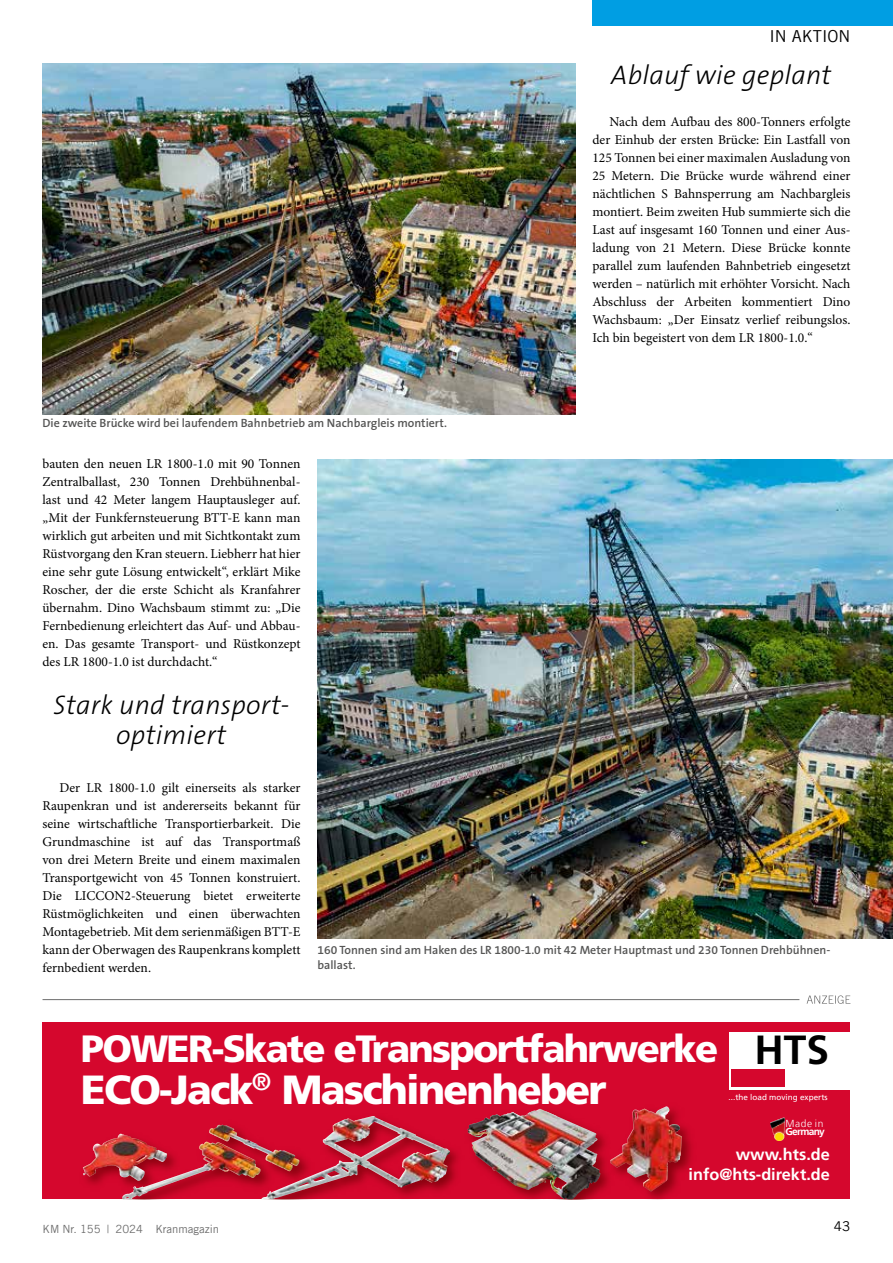
<style>
.page{position:relative;width:893px;height:1263px;background:#fff}
.page>*{position:absolute;margin:0;border:0;box-sizing:border-box;transform-origin:0 0}
.t1{font:900 40.65px "Frutiger LT Pro";letter-spacing:-.045em;color:#fff}
.t2{font:700 40.65px "Frutiger LT Pro";color:#000}
.t3{font:900 37.95px "Frutiger LT Pro";letter-spacing:-.045em;color:#fff}
.t4{font:italic 300 27px/30px "The Sans B W3";letter-spacing:.01em;color:#000;text-align:center}
.t5{font:16.5px "Trade Gothic LT";color:#000}
.t6{font:700 16.35px/19.5px "Frutiger LT Pro";color:#fff;text-align:right}
.t7{font:13.5px/18px "Minion Pro";color:#000;text-align:justify}
.t8{font:13.5px "Trade Gothic LT";color:#000}
.t9{font:600 12px/15px "The Sans B W6";color:#565655}
.t10{font:11.25px "Trade Gothic LT";color:#6e6e6e}
.t11{font:700 10.2px "Frutiger";letter-spacing:-.07em;color:#fff}
.t12{font:300 10.2px "Frutiger";letter-spacing:.055em;color:#fff}
.t13{font:8.1px "Frutiger";color:#fff}
</style>
<div class="page">
<div style="left:592px;top:0;width:301px;height:26px;background:#009ee3"></div>
<img style="left:43px;top:64px;width:532px;height:351px">
<img style="left:317px;top:460px;width:576px;height:479px">
<svg style="left:807px;top:995px;width:43px;height:9px"></svg>
<hr style="left:43px;top:999px;width:756px;height:1px;background:#6e6e6e">
<div style="left:43px;top:1022px;width:807px;height:177px;background:#d5072d"></div>
<div style="left:729px;top:1032px;width:121px;height:58px;background:#fff"></div>
<img style="left:473px;top:1108px;width:98px;height:91px">
<img style="left:506px;top:1109px;width:34px;height:2px">
<div style="left:732px;top:1070px;width:53px;height:17px;background:#d5072d"></div>
<img style="left:770px;top:1117px;width:16px;height:24px">
<img style="left:83px;top:1140px;width:29px;height:45px">
<img style="left:112px;top:1124px;width:140px;height:75px">
<img style="left:209px;top:1125px;width:13px;height:14px">
<img style="left:252px;top:1116px;width:221px;height:83px">
<img style="left:343px;top:1116px;width:29px;height:5px">
<img style="left:571px;top:1106px;width:121px;height:93px">
<img style="left:646px;top:1106px;width:20px;height:7px">
<img style="left:490px;top:1111px;width:67px;height:46px">
<p class="t5" style="left:769px;top:26px;width:83px">IN AKTION</p>
<p class="t9" style="left:43px;top:415px;width:406px">Die zweite Brücke wird bei laufendem Bahnbetrieb am Nachbargleis montiert.</p>
<h3 class="t4" style="left:611px;top:60px;width:221px">Ablauf wie geplant</h3>
<p class="t7" style="left:592px;top:113px;width:259px;text-indent:17px">Nach dem Aufbau des 800-Tonners erfolgte der Einhub der ersten Brücke: Ein Lastfall von 125 Tonnen bei einer maximalen Ausladung von 25 Metern. Die Brücke wurde während einer nächtlichen S Bahnsperrung am Nachbargleis montiert. Beim zweiten Hub summierte sich die Last auf insgesamt 160 Tonnen und einer Aus&shy;ladung von 21 Metern. Diese Brücke konnte parallel zum laufenden Bahnbetrieb eingesetzt werden – natürlich mit erhöhter Vorsicht. Nach Abschluss der Arbeiten kommentiert Dino Wachsbaum: „Der Einsatz verlief reibungslos.<br>Ich bin begeistert von dem LR 1800-1.0.“</p>
<p class="t7" style="left:43px;top:455px;width:259px">bauten den neuen LR 1800-1.0 mit 90 Tonnen Zentralballast, 230 Tonnen Drehbühnenbal&shy;last und 42 Meter langem Hauptausleger auf. „Mit der Funkfernsteuerung BTT-E kann man wirklich gut arbeiten und mit Sichtkontakt zum Rüstvorgang den Kran steuern. Liebherr hat hier eine sehr gute Lösung entwickelt“, erklärt Mike Roscher, der die erste Schicht als Kranfahrer übernahm. Dino Wachsbaum stimmt zu: „Die Fernbedienung erleichtert das Auf- und Abbau&shy;en. Das gesamte Transport- und Rüstkonzept des LR 1800-1.0 ist durchdacht.“</p>
<h3 class="t4" style="left:54px;top:691px;width:237px">Stark und transport&shy;optimiert</h3>
<p class="t7" style="left:43px;top:779px;width:259px;text-indent:17px">Der LR 1800-1.0 gilt einerseits als starker Raupenkran und ist andererseits bekannt für seine wirtschaftliche Transportierbarkeit. Die Grundmaschine ist auf das Transportmaß von drei Metern Breite und einem maximalen Transportgewicht von 45 Tonnen konstruiert.<br>Die LICCON2-Steuerung bietet erweiterte Rüstmöglichkeiten und einen überwachten Montagebetrieb. Mit dem serienmäßigen BTT-E kann der Oberwagen des Raupenkrans komplett fernbedient werden.</p>
<p class="t9" style="left:317px;top:942px;width:515px">160 Tonnen sind am Haken des LR 1800-1.0 mit 42 Meter Hauptmast und 230 Tonnen Drehbühnen&shy;ballast.</p>
<h2 class="t3" style="left:81px;top:1025px;width:639px">POWER-Skate eTransportfahrwerke</h2>
<h1 class="t1" style="left:81px;top:1065px;width:527px">ECO-Jack<sup>®</sup> Maschinenheber</h1>
<h1 class="t2" style="left:754px;top:1026px;width:76px">HTS</h1>
<p class="t13" style="left:729px;top:1092px;width:101px">...the load moving experts</p>
<p class="t12" style="left:786px;top:1117px;width:39px">Made in</p>
<p class="t11" style="left:786px;top:1125px;width:41px">Germany</p>
<p class="t6" style="left:689px;top:1145px;width:143px">www.hts.de info@hts-direkt.de</p>
<p class="t10" style="left:43px;top:1222px;width:178px">KM Nr. 155 | 2024 Kranmagazin</p>
<p class="t8" style="left:834px;top:1218px;width:18px">43</p>
</div>
